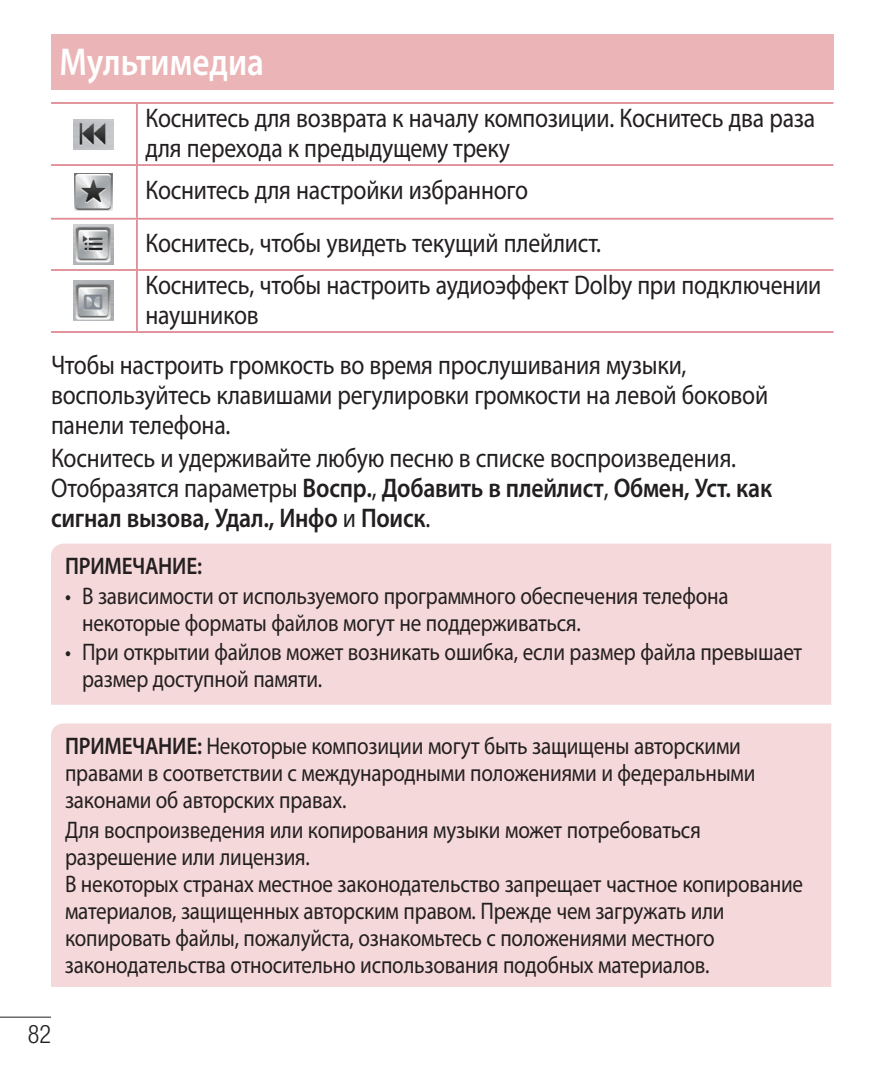
<style>
.page{position:relative;width:893px;height:1072px;background:#fff}
.page>*{position:absolute;margin:0;border:0;box-sizing:border-box;transform-origin:0 0}
.Head_01_Not_Contents{font:600 39px "Myriad Pro";color:#fff;scale:.85 1}
.main{font:27px/30px "Myriad Pro";letter-spacing:-.01em;color:#231f20;scale:.88 1}
.t1{font:300 condensed 25.5px "Helvetica Neue LT Pro";color:#231f20;scale:.95 1}
.t2{font:24px/27px "Myriad Pro";letter-spacing:-.01em;color:#231f20;scale:.88 1}
.t3{font:600 24px "Myriad Pro";letter-spacing:-.01em;color:#231f20;scale:.88 1}
.s1{font-weight:600}
</style>
<div class="page">
<hr style="left:0;top:1016px;width:51px;height:1px;background:#231f20">
<hr style="left:51px;top:164px;width:86px;height:2px;background:#df8b94">
<hr style="left:137px;top:164px;width:696px;height:2px;background:#df8b94">
<hr style="left:136px;top:166px;width:2px;height:52px;background:#df8b94">
<hr style="left:51px;top:218px;width:86px;height:2px;background:#df8b94">
<hr style="left:137px;top:218px;width:696px;height:2px;background:#df8b94">
<hr style="left:51px;top:102px;width:86px;height:2px;background:#df8b94">
<hr style="left:137px;top:102px;width:696px;height:2px;background:#df8b94">
<hr style="left:136px;top:104px;width:2px;height:60px;background:#df8b94">
<hr style="left:136px;top:220px;width:2px;height:49px;background:#df8b94">
<hr style="left:51px;top:269px;width:86px;height:2px;background:#df8b94">
<hr style="left:137px;top:269px;width:696px;height:2px;background:#df8b94">
<hr style="left:136px;top:271px;width:2px;height:60px;background:#df8b94">
<hr style="left:51px;top:331px;width:86px;height:2px;background:#df8b94">
<hr style="left:137px;top:331px;width:696px;height:2px;background:#df8b94">
<img style="left:73px;top:119px;width:41px;height:30px">
<img style="left:75px;top:173px;width:37px;height:37px">
<img style="left:73px;top:224px;width:41px;height:40px">
<img style="left:73px;top:281px;width:41px;height:39px">
<div style="left:51px;top:543px;width:780px;height:161px;background:#f5d8da"></div>
<div style="left:51px;top:723px;width:780px;height:263px;background:#f5d8da"></div>
<div style="left:51px;top:34px;width:782px;height:55px;background:#ebb5b7"></div>
<p class="Head_01_Not_Contents" style="left:60px;top:37px;width:242px">Мультимедиа</p>
<p class="main" style="left:145px;top:102px;width:763px">Коснитесь для возврата к началу композиции. Коснитесь два раза для перехода к предыдущему треку</p>
<p class="main" style="left:145px;top:175px;width:436px">Коснитесь для настройки избранного</p>
<p class="main" style="left:145px;top:227px;width:519px">Коснитесь, чтобы увидеть текущий плейлист.</p>
<p class="main" style="left:145px;top:269px;width:770px">Коснитесь, чтобы настроить аудиоэффект Dolby при подключении наушников</p>
<p class="main" style="left:51px;top:349px;width:816px">Чтобы настроить громкость во время прослушивания музыки, воспользуйтесь клавишами регулировки громкости на левой боковой панели телефона.</p>
<p class="main" style="left:51px;top:442px;width:821px">Коснитесь и удерживайте любую песню в списке воспроизведения.<br>Отобразятся параметры <span class="s1">Воспр.</span>, <span class="s1">Добавить в плейлист</span>, <span class="s1">Обмен, Уст. как сигнал вызова, Удал., Инфо</span> и <span class="s1">Поиск</span>.</p>
<p class="t3" style="left:65px;top:551px;width:157px">ПРИМЕЧАНИЕ:</p>
<p class="t2" style="left:82px;top:581px;width:736px;text-indent:-17px">• В зависимости от используемого программного обеспечения телефона некоторые форматы файлов могут не поддерживаться.</p>
<p class="t2" style="left:82px;top:638px;width:820px;text-indent:-17px">• При открытии файлов может возникать ошибка, если размер файла превышает размер доступной памяти.</p>
<p class="t2" style="left:65px;top:732px;width:786px"><span class="s1">ПРИМЕЧАНИЕ:</span> Некоторые композиции могут быть защищены авторскими правами в соответствии с международными положениями и федеральными законами об авторских правах.</p>
<p class="t2" style="left:65px;top:815px;width:840px">Для воспроизведения или копирования музыки может потребоваться разрешение или лицензия.<br>В некоторых странах местное законодательство запрещает частное копирование материалов, защищенных авторским правом. Прежде чем загружать или копировать файлы, пожалуйста, ознакомьтесь с положениями местного законодательства относительно использования подобных материалов.</p>
<p class="t1" style="left:28px;top:1019px;width:26px">82</p>
</div>
